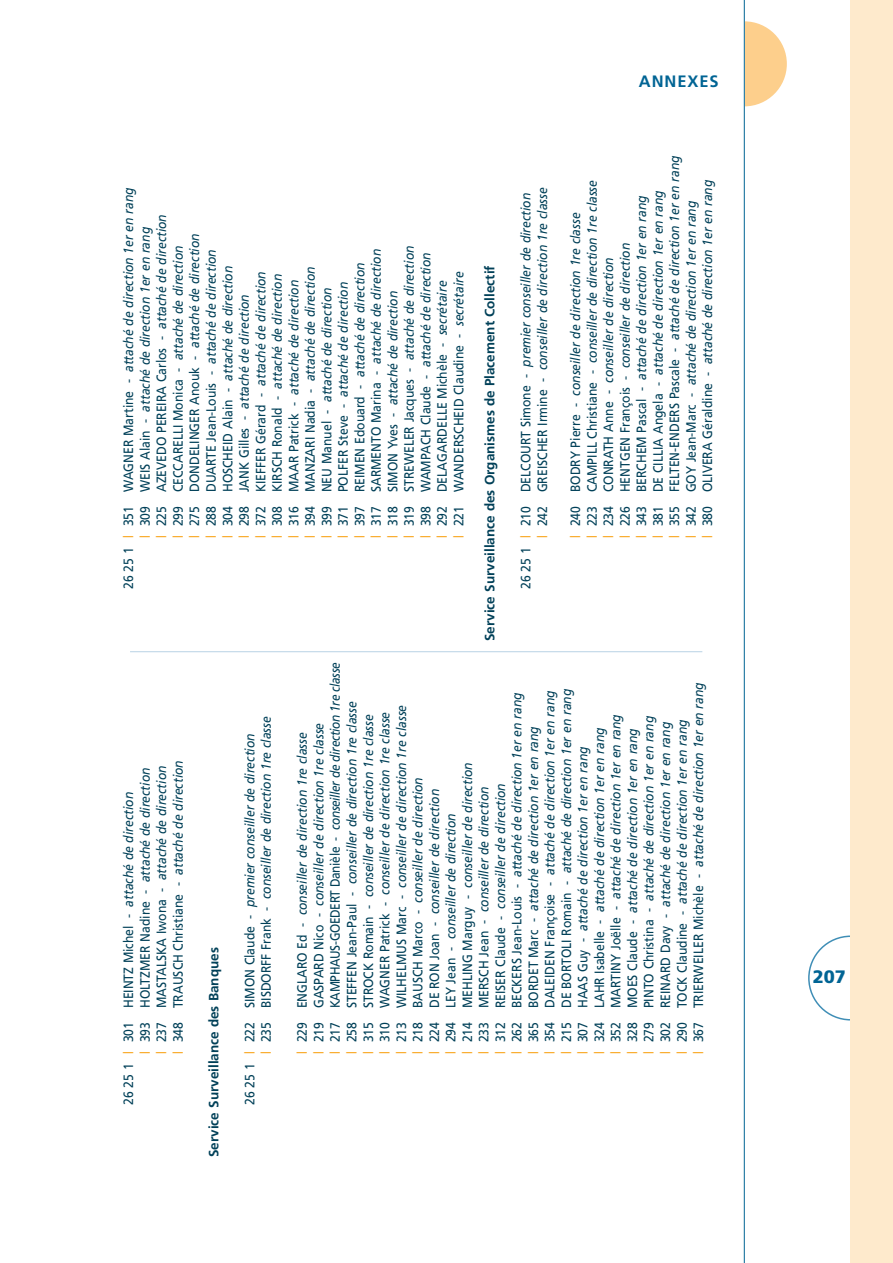
<style>
.page{position:relative;width:893px;height:1263px;background:#fff}
.page>*{position:absolute;margin:0;border:0;box-sizing:border-box;transform-origin:0 0}
.t1{font:900 18px "Frutiger";color:#006494}
.t2{font:700 16.5px "Frutiger";letter-spacing:.055em;color:#006494}
.t3{font:italic 13.5px/16.5px "Frutiger";color:#004058;scale:.9 1}
.t4{font:13.5px/16.5px "Frutiger";color:#004058;scale:.9 1}
.t5{font:700 13.5px "Frutiger";color:#004058}
.s1{font-style:normal}
.s2{font-style:normal;color:#f9a51b}
.s3{color:#f9a51b}
.s4{font-style:italic}
</style>
<div class="page">
<svg style="left:808px;top:936px;width:42px;height:85px"></svg>
<div style="left:850px;top:0;width:42px;height:1263px;background:#feeacc"></div>
<div style="left:701px;top:21px;width:85px;height:85px;background:#fdcf8c;border-radius:50%"></div>
<div style="left:693px;top:0;width:51px;height:111px;background:#fff"></div>
<hr style="left:744px;top:0;width:1px;height:1263px;background:#006494">
<hr style="left:130px;top:651px;width:572px;height:1px;background:#b8d2e5">
<p class="t2" style="left:639px;top:75px;width:81px">ANNEXES</p>
<p class="t3" style="left:121px;top:538px;width:391px;text-indent:-50px;rotate:-90deg"><span class="s1">26 25 1</span> <span class="s2">|</span> <span class="s1">351 WAGNER Martine -</span> attaché de direction 1er en rang <span class="s2">|</span> <span class="s1">309 WEIS Alain -</span> attaché de direction 1er en rang<br><span class="s2">|</span> <span class="s1">225 AZEVEDO PEREIRA Carlos -</span> attaché de direction<br><span class="s2">|</span> <span class="s1">299 CECCARELLI Monica -</span> attaché de direction<br><span class="s2">|</span> <span class="s1">275 DONDELINGER Anouk -</span> attaché de direction<br><span class="s2">|</span> <span class="s1">288 DUARTE Jean-Louis -</span> attaché de direction<br><span class="s2">|</span> <span class="s1">304 HOSCHEID Alain -</span> attaché de direction<br><span class="s2">|</span> <span class="s1">298 JANK Gilles -</span> attaché de direction<br><span class="s2">|</span> <span class="s1">372 KIEFFER Gérard -</span> attaché de direction<br><span class="s2">|</span> <span class="s1">308 KIRSCH Ronald -</span> attaché de direction<br><span class="s2">|</span> <span class="s1">316 MAAR Patrick -</span> attaché de direction<br><span class="s2">|</span> <span class="s1">394 MANZARI Nadia -</span> attaché de direction<br><span class="s2">|</span> <span class="s1">399 NEU Manuel -</span> attaché de direction<br><span class="s2">|</span> <span class="s1">371 POLFER Steve -</span> attaché de direction<br><span class="s2">|</span> <span class="s1">397 REIMEN Edouard -</span> attaché de direction<br><span class="s2">|</span> <span class="s1">317 SARMENTO Marina -</span> attaché de direction<br><span class="s2">|</span> <span class="s1">318 SIMON Yves -</span> attaché de direction<br><span class="s2">|</span> <span class="s1">319 STREWELER Jacques -</span> attaché de direction<br><span class="s2">|</span> <span class="s1">398 WAMPACH Claude -</span> attaché de direction<br><span class="s2">|</span> <span class="s1">292 DELAGARDELLE Michèle -</span> secrétaire<br><span class="s2">|</span> <span class="s1">221 WANDERSCHEID Claudine -</span> secrétaire</p>
<p class="t5" style="left:484px;top:641px;width:377px;rotate:-90deg">Service Surveillance des Organismes de Placement Collectif</p>
<p class="t3" style="left:518px;top:538px;width:391px;text-indent:-50px;rotate:-90deg"><span class="s1">26 25 1</span> <span class="s2">|</span> <span class="s1">210 DELCOURT Simone -</span> premier conseiller de direction <span class="s2">|</span> <span class="s1">242 GREISCHER Irmine -</span> conseiller de direction 1re classe</p>
<p class="t3" style="left:568px;top:538px;width:427px;rotate:-90deg"><span class="s2">|</span> <span class="s1">240 BODRY Pierre -</span> conseiller de direction 1re classe<br><span class="s2">|</span> <span class="s1">223 CAMPILL Christiane -</span> conseiller de direction 1re classe<br><span class="s2">|</span> <span class="s1">234 CONRATH Anne -</span> conseiller de direction<br><span class="s2">|</span> <span class="s1">226 HENTGEN François -</span> conseiller de direction<br><span class="s2">|</span> <span class="s1">343 BERCHEM Pascal -</span> attaché de direction 1er en rang<br><span class="s2">|</span> <span class="s1">381 DE CILLIA Angela -</span> attaché de direction 1er en rang<br><span class="s2">|</span> <span class="s1">355 FELTEN-ENDERS Pascale -</span> attaché de direction 1er en rang <span class="s2">|</span> <span class="s1">342 GOY Jean-Marc -</span> attaché de direction 1er en rang<br><span class="s2">|</span> <span class="s1">380 OLIVERA Géraldine -</span> attaché de direction 1er en rang</p>
<p class="t4" style="left:121px;top:1054px;width:328px;text-indent:-50px;rotate:-90deg">26 25 1 <span class="s3">|</span> 301 HEINTZ Michel - <span class="s4">attaché de direction<br></span><span class="s3">|</span> 393 HOLTZMER Nadine - <span class="s4">attaché de direction<br></span><span class="s3">|</span> 237 MASTALSKA Iwona - <span class="s4">attaché de direction </span><span class="s3">|</span> 348 TRAUSCH Christiane - <span class="s4">attaché de direction</span></p>
<p class="t5" style="left:208px;top:1157px;width:211px;rotate:-90deg">Service Surveillance des Banques</p>
<p class="t3" style="left:242px;top:1054px;width:377px;text-indent:-50px;rotate:-90deg"><span class="s1">26 25 1</span> <span class="s2">|</span> <span class="s1">222 SIMON Claude -</span> premier conseiller de direction<br><span class="s2">|</span> <span class="s1">235 BISDORFF Frank -</span> conseiller de direction 1re classe</p>
<p class="t3" style="left:295px;top:1054px;width:437px;rotate:-90deg"><span class="s2">|</span> <span class="s1">229 ENGLARO Ed -</span> conseiller de direction 1re classe<br><span class="s2">|</span> <span class="s1">219 GASPARD Nico -</span> conseiller de direction 1re classe<br><span class="s2">|</span> <span class="s1">217 KAMPHAUS-GOEDERT Danièle -</span> conseiller de direction 1re classe <span class="s2">|</span> <span class="s1">258 STEFFEN Jean-Paul -</span> conseiller de direction 1re classe<br><span class="s2">|</span> <span class="s1">315 STROCK Romain -</span> conseiller de direction 1re classe<br><span class="s2">|</span> <span class="s1">310 WAGNER Patrick -</span> conseiller de direction 1re classe<br><span class="s2">|</span> <span class="s1">213 WILHELMUS Marc -</span> conseiller de direction 1re classe<br><span class="s2">|</span> <span class="s1">218 BAUSCH Marco -</span> conseiller de direction<br><span class="s2">|</span> <span class="s1">224 DE RON Joan -</span> conseiller de direction<br><span class="s2">|</span> <span class="s1">294 LEY Jean -</span> conseiller de direction<br><span class="s2">|</span> <span class="s1">214 MEHLING Marguy -</span> conseiller de direction<br><span class="s2">|</span> <span class="s1">233 MERSCH Jean -</span> conseiller de direction<br><span class="s2">|</span> <span class="s1">312 REISER Claude -</span> conseiller de direction<br><span class="s2">|</span> <span class="s1">262 BECKERS Jean-Louis -</span> attaché de direction 1er en rang<br><span class="s2">|</span> <span class="s1">365 BORDET Marc -</span> attaché de direction 1er en rang<br><span class="s2">|</span> <span class="s1">354 DALEIDEN Françoise -</span> attaché de direction 1er en rang<br><span class="s2">|</span> <span class="s1">215 DE BORTOLI Romain -</span> attaché de direction 1er en rang<br><span class="s2">|</span> <span class="s1">307 HAAS Guy -</span> attaché de direction 1er en rang<br><span class="s2">|</span> <span class="s1">324 LAHR Isabelle -</span> attaché de direction 1er en rang<br><span class="s2">|</span> <span class="s1">352 MARTINY Joëlle -</span> attaché de direction 1er en rang<br><span class="s2">|</span> <span class="s1">328 MOES Claude -</span> attaché de direction 1er en rang<br><span class="s2">|</span> <span class="s1">279 PINTO Christina -</span> attaché de direction 1er en rang<br><span class="s2">|</span> <span class="s1">302 REINARD Davy -</span> attaché de direction 1er en rang<br><span class="s2">|</span> <span class="s1">290 TOCK Claudine -</span> attaché de direction 1er en rang<br><span class="s2">|</span> <span class="s1">367 TRIERWEILER Michèle -</span> attaché de direction 1er en rang</p>
<h1 class="t1" style="left:812px;top:969px;width:35px">207</h1>
</div>
